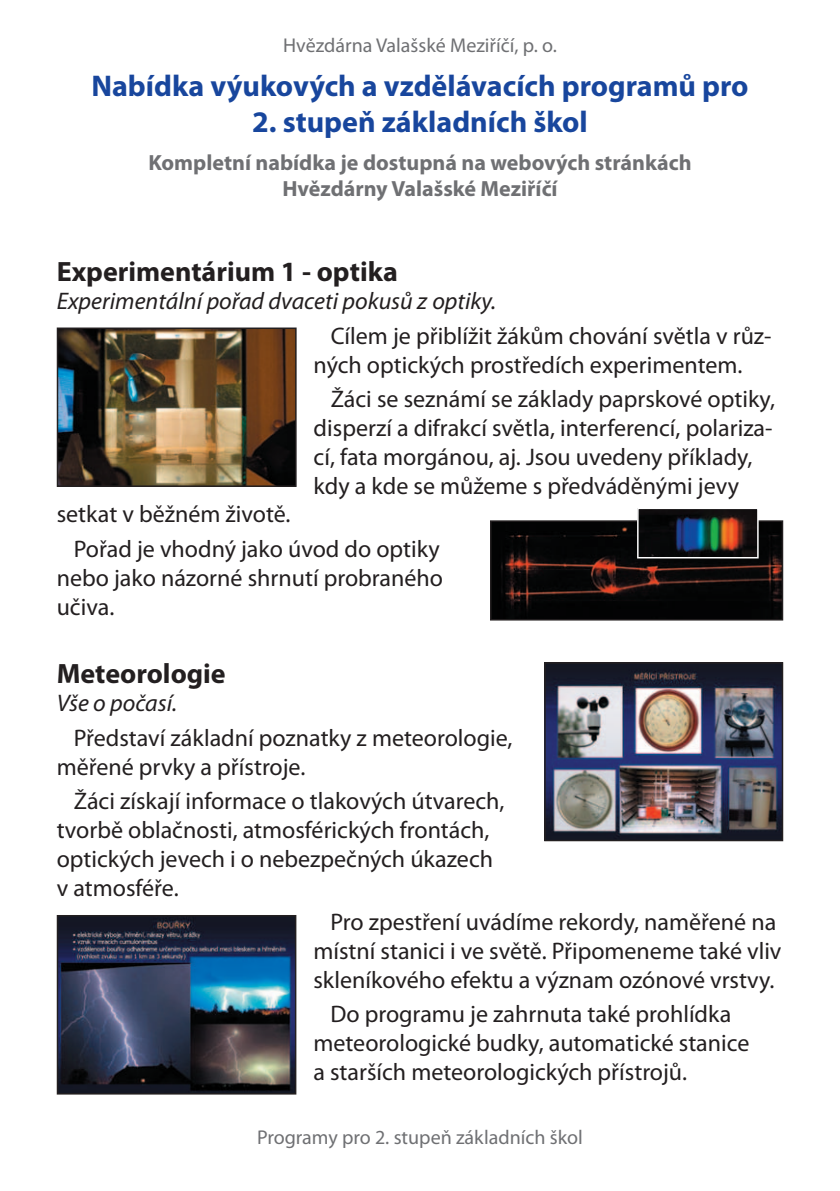
<style>
.page{position:relative;width:840px;height:1191px;background:#fff}
.page>*{position:absolute;margin:0;border:0;box-sizing:border-box;transform-origin:0 0}
.t1{font:700 30px "Myriad Pro";color:#18469d}
.t2{font:700 28px "Myriad Pro";color:#231f20}
.t3{font:24px/28.8px "Myriad Pro";color:#231f20}
.t4{font:italic 24px "Myriad Pro";color:#231f20}
.t5{font:700 22px "Myriad Pro";color:#6f7073}
.t6{font:20px "Myriad Pro";color:#6f7073}
</style>
<div class="page">
<img style="left:60px;top:330px;width:233px;height:154px">
<div style="left:57px;top:327px;width:239px;height:160px;border:2px solid #231f20"></div>
<img style="left:547px;top:665px;width:232px;height:173px">
<div style="left:544px;top:662px;width:238px;height:179px;border:2px solid #231f20"></div>
<img style="left:492px;top:523px;width:287px;height:94px">
<div style="left:489px;top:520px;width:293px;height:100px;border:2px solid #231f20"></div>
<img style="left:639px;top:510px;width:116px;height:45px">
<div style="left:636px;top:507px;width:122px;height:51px;border:2px solid #fff"></div>
<img style="left:60px;top:918px;width:233px;height:173px">
<div style="left:57px;top:915px;width:239px;height:179px;border:2px solid #231f20"></div>
<p class="t6" style="left:283px;top:34px;width:275px">Hvězdárna Valašské Meziříčí, p. o.</p>
<p class="t1" style="left:91px;top:69px;width:658px">Nabídka výukových a vzdělávacích programů pro</p>
<p class="t1" style="left:252px;top:105px;width:337px">2. stupeň základních škol</p>
<p class="t5" style="left:148px;top:150px;width:544px">Kompletní nabídka je dostupná na webových stránkách</p>
<p class="t5" style="left:282px;top:177px;width:276px">Hvězdárny Valašské Meziříčí</p>
<p class="t2" style="left:57px;top:255px;width:342px">Experimentárium 1 - optika</p>
<p class="t4" style="left:57px;top:288px;width:441px">Experimentální pořad dvaceti pokusů z optiky.</p>
<p class="t3" style="left:313px;top:322px;width:459px;text-indent:17px">Cílem je přiblížit žákům chování světla v růz&shy;ných optických prostředích experimentem.</p>
<p class="t3" style="left:313px;top:385px;width:462px;text-indent:17px">Žáci se seznámí se základy paprskové optiky, disperzí a difrakcí světla, interferencí, polariza&shy;cí, fata morgánou, aj. Jsou uvedeny příklady, kdy a kde se můžeme s předváděnými jevy</p>
<p class="t3" style="left:57px;top:500px;width:235px">setkat v běžném životě.</p>
<p class="t3" style="left:57px;top:535px;width:387px;text-indent:17px">Pořad je vhodný jako úvod do optiky nebo jako názorné shrnutí probraného učiva.</p>
<p class="t2" style="left:57px;top:657px;width:170px">Meteorologie</p>
<p class="t4" style="left:57px;top:690px;width:122px">Vše o počasí.</p>
<p class="t3" style="left:57px;top:724px;width:457px;text-indent:17px">Představí základní poznatky z meteorologie, měřené prvky a přístroje.</p>
<p class="t3" style="left:57px;top:787px;width:449px;text-indent:17px">Žáci získají informace o tlakových útvarech, tvorbě oblačnosti, atmosférických frontách, optických jevech i o nebezpečných úkazech v atmosféře.</p>
<p class="t3" style="left:313px;top:908px;width:469px;text-align:center">Pro zpestření uvádíme rekordy, naměřené na místní stanici i ve světě. Připomeneme také vliv skleníkového efektu a význam ozónové vrstvy.</p>
<p class="t3" style="left:313px;top:1000px;width:437px;text-indent:17px">Do programu je zahrnuta také prohlídka meteorologické budky, automatické stanice a starších meteorologických přístrojů.</p>
<p class="t6" style="left:257px;top:1126px;width:327px">Programy pro 2. stupeň základních škol</p>
</div>
